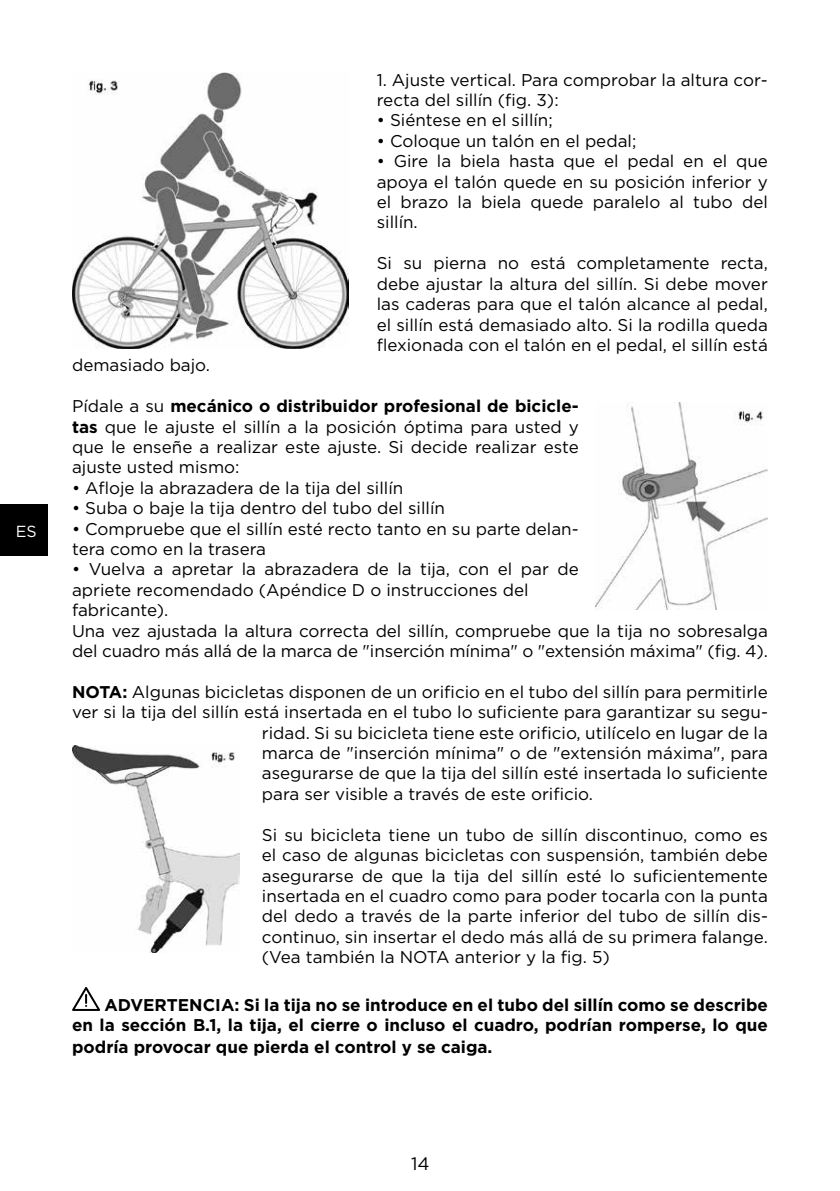
<style>
.page{position:relative;width:840px;height:1191px;background:#fff}
.page>*{position:absolute;margin:0;border:0;box-sizing:border-box;transform-origin:0 0}
.t1{font:18px "Gotham";color:#000}
.t2{font:17px/20.4px "Gotham";color:#000;text-align:justify}
.t3{font:700 17px/21px "Gotham";color:#000;text-align:justify}
.t4{font:16px "Gotham";color:#fff}
.s1{font-weight:700}
</style>
<div class="page">
<div style="left:0;top:505px;width:48px;height:51px;background:#000"></div>
<svg style="left:72px;top:987px;width:28px;height:24px"></svg>
<img style="left:72px;top:72px;width:276px;height:276px">
<img style="left:595px;top:403px;width:172px;height:207px">
<img style="left:72px;top:745px;width:167px;height:207px">
<p class="t4" style="left:16px;top:521px;width:22px">ES</p>
<p class="t2" style="left:376px;top:69px;width:392px">1. Ajuste vertical. Para comprobar la altura cor&shy;recta del sillín (fig. 3):</p>
<p class="t2" style="left:376px;top:110px;width:177px">• Siéntese en el sillín;</p>
<p class="t2" style="left:376px;top:130px;width:261px">• Coloque un talón en el pedal;</p>
<p class="t2" style="left:376px;top:151px;width:392px">• Gire la biela hasta que el pedal en el que apoya el talón quede en su posición inferior y el brazo la biela quede paralelo al tubo del sillín.</p>
<p class="t2" style="left:376px;top:253px;width:392px">Si su pierna no está completamente recta, debe ajustar la altura del sillín. Si debe mover las caderas para que el talón alcance al pedal, el sillín está demasiado alto. Si la rodilla queda flexionada con el talón en el pedal, el sillín está</p>
<p class="t2" style="left:72px;top:355px;width:139px">demasiado bajo.</p>
<p class="t2" style="left:72px;top:395px;width:508px">Pídale a su <span class="s1">mecánico o distribuidor profesional de bicicle&shy;tas</span> que le ajuste el sillín a la posición óptima para usted y que le enseñe a realizar este ajuste. Si decide realizar este ajuste usted mismo:</p>
<p class="t2" style="left:72px;top:477px;width:332px">• Afloje la abrazadera de la tija del sillín</p>
<p class="t2" style="left:72px;top:497px;width:374px">• Suba o baje la tija dentro del tubo del sillín</p>
<p class="t2" style="left:72px;top:518px;width:508px">• Compruebe que el sillín esté recto tanto en su parte delan&shy;tera como en la trasera</p>
<p class="t2" style="left:72px;top:559px;width:697px;text-align:left">• Vuelva a apretar la abrazadera de la tija, con el par de<br>apriete recomendado (Apéndice D o instrucciones del<br>fabricante).<br>Una vez ajustada la altura correcta del sillín, compruebe que la tija no sobresalga del cuadro más allá de la marca de "inserción mínima" o "extensión máxima" (fig. 4).</p>
<p class="t2" style="left:72px;top:681px;width:696px"><span class="s1">NOTA:</span> Algunas bicicletas disponen de un orificio en el tubo del sillín para permitirle</p>
<p class="t2" style="left:72px;top:701px;width:697px">ver si la tija del sillín está insertada en el tubo lo suficiente para garantizar su segu-</p>
<p class="t2" style="left:262px;top:722px;width:507px">ridad. Si su bicicleta tiene este orificio, utilícelo en lugar de la</p>
<p class="t2" style="left:262px;top:742px;width:507px">marca de "inserción mínima" o de "extensión máxima", para</p>
<p class="t2" style="left:262px;top:763px;width:507px">asegurarse de que la tija del sillín esté insertada lo suficiente</p>
<p class="t2" style="left:262px;top:783px;width:332px">para ser visible a través de este orificio.</p>
<p class="t2" style="left:262px;top:824px;width:507px">Si su bicicleta tiene un tubo de sillín discontinuo, como es el caso de algunas bicicletas con suspensión, también debe asegurarse de que la tija del sillín esté lo suficientemente insertada en el cuadro como para poder tocarla con la punta del dedo a través de la parte inferior del tubo de sillín dis&shy;continuo, sin insertar el dedo más allá de su primera falange. (Vea también la NOTA anterior y la fig. 5)</p>
<p class="t3" style="left:72px;top:994px;width:697px;text-indent:32px">ADVERTENCIA: Si la tija no se introduce en el tubo del sillín como se describe en la sección B.1, la tija, el cierre o incluso el cuadro, podrían romperse, lo que podría provocar que pierda el control y se caiga.</p>
<p class="t1" style="left:411px;top:1152px;width:20px">14</p>
</div>
